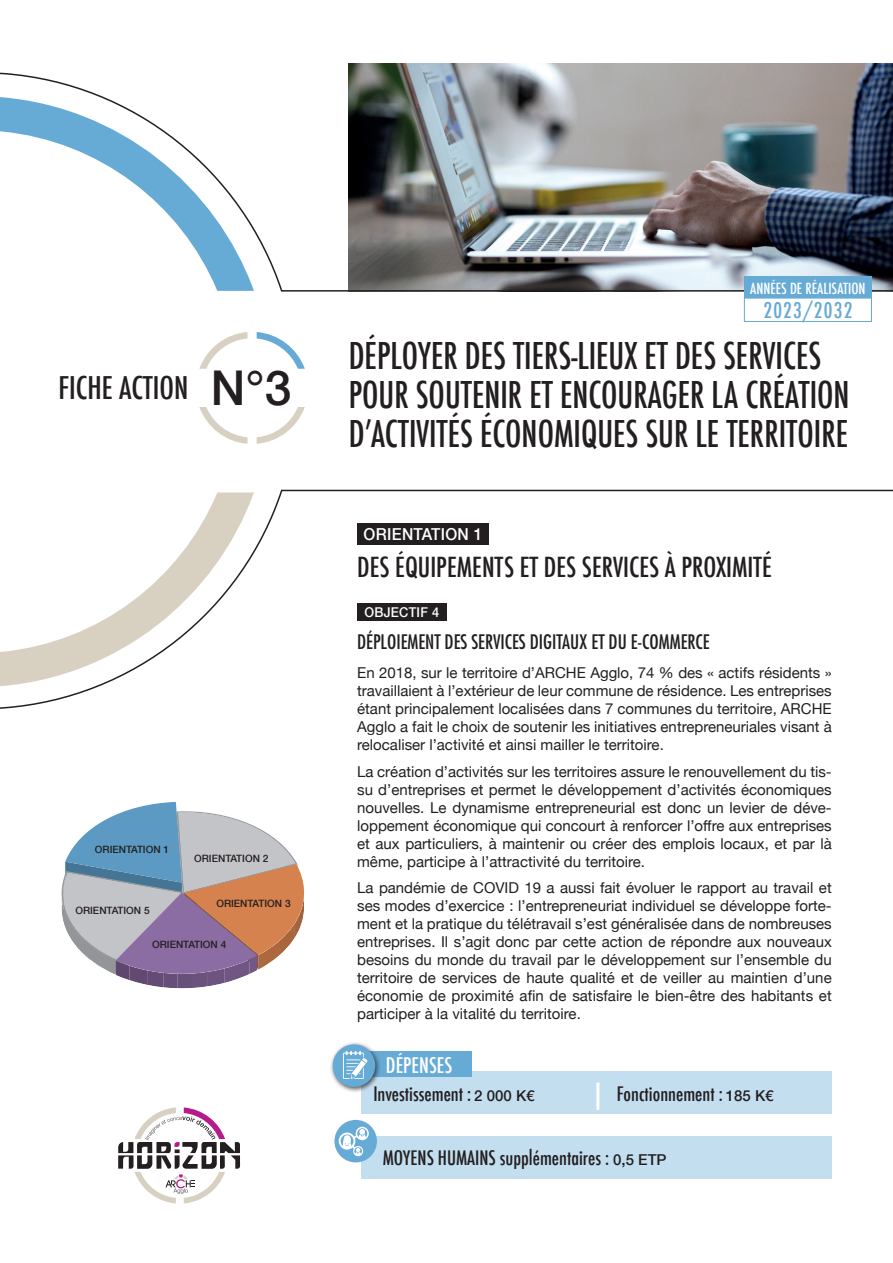
<style>
.page{position:relative;width:893px;height:1263px;background:#fff}
.page>*{position:absolute;margin:0;border:0;box-sizing:border-box;transform-origin:0 0}
.t1{font:500 48px "Helvetica Neue";color:#231f20}
.t2{font:500 condensed 36px/39px "Futura";color:#231f20;scale:.95 1}
.t3{font:500 condensed 30.45px "Futura";color:#231f20}
.t4{font:500 condensed 27px "Futura";color:#231f20}
.t5{font:500 condensed 21px "Futura";letter-spacing:.06em;color:#66aad6}
.t6{font:500 condensed 21px "Futura";color:#fff}
.t7{font:500 condensed 19.5px "Futura";color:#231f20}
.t8{font:condensed 19.5px "Futura Std";color:#231f20}
.t9{font:500 16.5px "Helvetica Neue";letter-spacing:.02em;color:#fff;scale:.95 1}
.t10{font:15px/18px "Helvetica Neue";color:#231f20;text-align:justify}
.t11{font:500 condensed 15px "Futura";color:#fff}
.t12{font:500 13.5px "Helvetica Neue";letter-spacing:.02em;color:#fff;scale:.95 1}
.t13{font:500 10.05px "Helvetica Neue";color:#231f20}
.s1{font-family:"Helvetica Neue";font-stretch:normal;font-size:15px}
</style>
<div class="page">
<img style="left:349px;top:64px;width:544px;height:7px">
<div style="left:361px;top:1136px;width:471px;height:43px;background:#c3deef"></div>
<img style="left:0;top:71px;width:893px;height:221px">
<svg style="left:0;top:489px;width:893px;height:220px"></svg>
<svg style="left:199px;top:332px;width:48px;height:37px"></svg>
<svg style="left:257px;top:332px;width:48px;height:37px"></svg>
<svg style="left:199px;top:407px;width:48px;height:37px"></svg>
<svg style="left:257px;top:407px;width:48px;height:37px"></svg>
<div style="left:744px;top:277px;width:127px;height:21px;background:#66aad6"></div>
<div style="left:744px;top:298px;width:128px;height:24px;border:1px solid #66aad6"></div>
<div style="left:357px;top:523px;width:132px;height:21px;background:#231f20"></div>
<svg style="left:118px;top:1107px;width:122px;height:96px"></svg>
<div style="left:334px;top:1120px;width:43px;height:42px;background:#66aad6;border-radius:50%"></div>
<svg style="left:339px;top:1127px;width:30px;height:30px"></svg>
<svg style="left:62px;top:802px;width:243px;height:186px"></svg>
<div style="left:357px;top:604px;width:89px;height:17px;background:#231f20"></div>
<div style="left:361px;top:1071px;width:471px;height:43px;background:#c3deef"></div>
<div style="left:369px;top:1051px;width:103px;height:26px;background:#66aad6"></div>
<hr style="left:596px;top:1082px;width:3px;height:28px;background:#fff">
<div style="left:330px;top:1041px;width:51px;height:52px;background:#231f20;opacity:.75"></div>
<div style="left:333px;top:1044px;width:42px;height:43px;background:#66aad6;border-radius:50%"></div>
<svg style="left:343px;top:1051px;width:25px;height:28px"></svg>
<h3 class="t3" style="left:58px;top:368px;width:131px">FICHE ACTION</h3>
<h1 class="t1" style="left:211px;top:359px;width:82px">N°3</h1>
<p class="t13" style="left:95px;top:843px;width:76px">ORIENTATION 1</p>
<p class="t13" style="left:75px;top:905px;width:76px">ORIENTATION 5</p>
<p class="t13" style="left:194px;top:852px;width:76px">ORIENTATION 2</p>
<p class="t13" style="left:216px;top:897px;width:76px">ORIENTATION 3</p>
<p class="t13" style="left:152px;top:938px;width:76px">ORIENTATION 4</p>
<p class="t11" style="left:750px;top:279px;width:117px">ANNÉES DE RÉALISATION</p>
<h3 class="t5" style="left:763px;top:296px;width:91px">2023/2032</h3>
<h2 class="t2" style="left:349px;top:336px;width:187px">DÉPLOYER DES TIERS</h2>
<h2 class="t2" style="left:571px;top:336px;width:228px">-LIEUX ETDES SERVICES</h2>
<h2 class="t2" style="left:349px;top:375px;width:132px">POUR SOUTENIR</h2>
<h2 class="t2" style="left:349px;top:375px;width:527px;text-indent:181px">ETENCOURAGERLACRÉATION<br>D’ACTIVITÉS ÉCONOMIQUES SUR LE TERRITOIRE</h2>
<p class="t9" style="left:364px;top:524px;width:127px">ORIENTATION 1</p>
<h3 class="t4" style="left:357px;top:550px;width:102px">DESÉQUIPEMENTS</h3>
<h3 class="t4" style="left:520px;top:550px;width:73px">ETDES SERVICES</h3>
<h3 class="t4" style="left:665px;top:550px;width:71px">À PROXIMITÉ</h3>
<p class="t12" style="left:364px;top:604px;width:80px">OBJECTIF 4</p>
<h3 class="t8" style="left:357px;top:630px;width:354px">DÉPLOIEMENT DES SERVICES DIGITAUX ET DU E-COMMERCE</h3>
<p class="t10" style="left:357px;top:663px;width:476px">En 2018, sur le territoire d’ARCHE Agglo, 74 % des « actifs résidents » travaillaient à l’extérieur de leur commune de résidence. Les entreprises étant principalement localisées dans 7 communes du territoire, ARCHE Agglo a fait le choix de soutenir les initiatives entrepreneuriales visant à relocaliser l’activité et ainsi mailler le territoire.</p>
<p class="t10" style="left:357px;top:762px;width:476px">La création d’activités sur les territoires assure le renouvellement du tis&shy;su d’entreprises et permet le développement d’activités économiques nouvelles. Le dynamisme entrepreneurial est donc un levier de déve&shy;loppement économique qui concourt à renforcer l’offre aux entreprises et aux particuliers, à maintenir ou créer des emplois locaux, et par là même, participe à l’attractivité du territoire.</p>
<p class="t10" style="left:357px;top:878px;width:476px">La pandémie de COVID 19 a aussi fait évoluer le rapport au travail et ses modes d’exercice : l’entrepreneuriat individuel se développe forte&shy;ment et la pratique du télétravail s’est généralisée dans de nombreuses entreprises. Il s’agit donc par cette action de répondre aux nouveaux besoins du monde du travail par le développement sur l’ensemble du territoire de services de haute qualité et de veiller au maintien d’une économie de proximité afin de satisfaire le bien-être des habitants et participer à la vitalité du territoire.</p>
<h3 class="t6" style="left:386px;top:1052px;width:68px">DÉPENSES</h3>
<h3 class="t7" style="left:373px;top:1081px;width:163px">INVESTISSEMENT : <span class="s1">2 000 K€</span></h3>
<h3 class="t7" style="left:617px;top:1081px;width:158px">FONCTIONNEMENT : <span class="s1">185 K€</span></h3>
<h3 class="t7" style="left:383px;top:1145px;width:74px">MOYENS HUMAINS</h3>
<h3 class="t7" style="left:500px;top:1145px;width:168px">SUPPLÉMENTAIRES : <span class="s1">0,5 ETP</span></h3>
</div>
